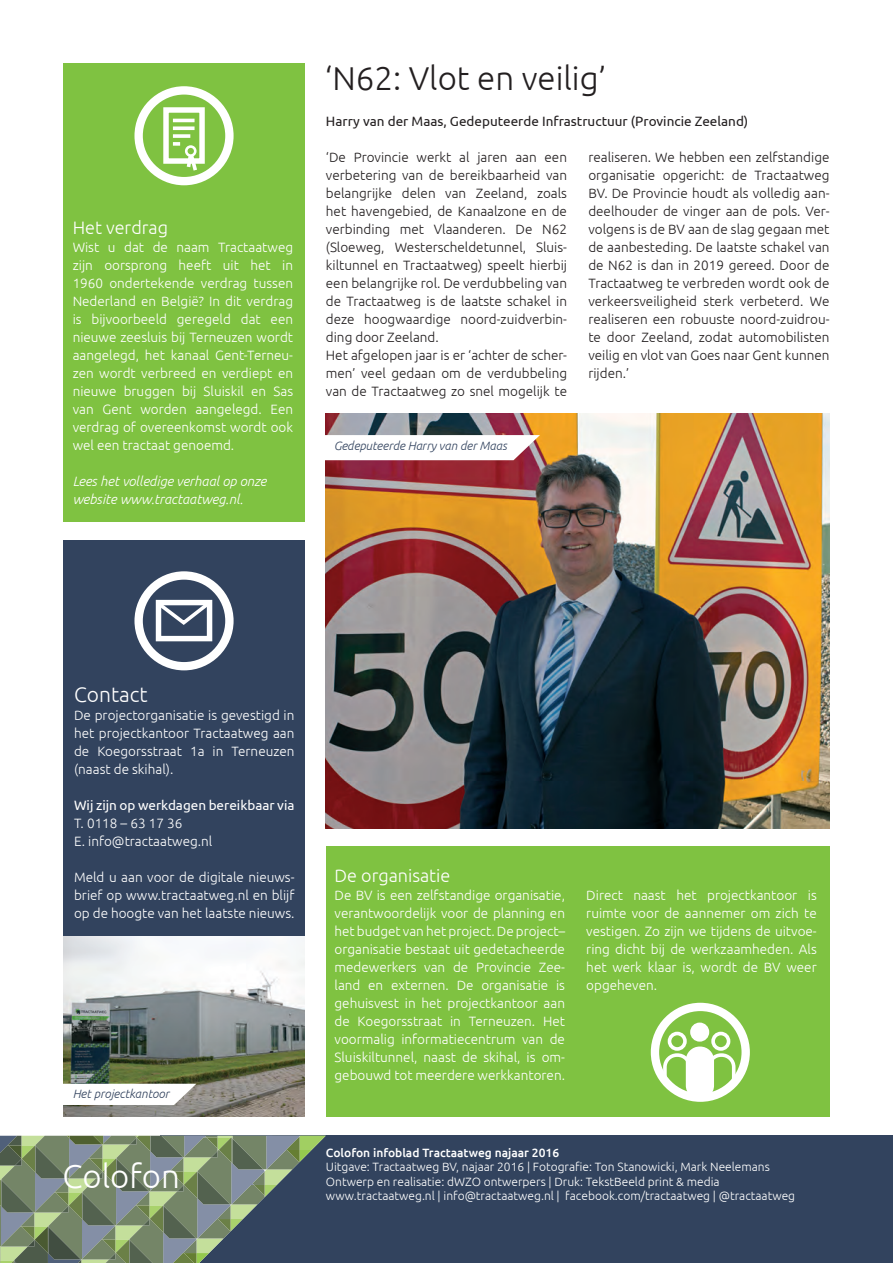
<style>
.page{position:relative;width:893px;height:1263px;background:#fff}
.page>*{position:absolute;margin:0;border:0;box-sizing:border-box;transform-origin:0 0}
.t1{font:300 33px "Ubuntu";color:#231f20}
.t2{font:300 33px "Ubuntu";color:#fff}
.t3{font:300 21px "Ubuntu";color:#fff}
.t4{font:300 18px "Ubuntu";color:#fff}
.t5{font:300 13.5px/18px "Ubuntu";color:#fff;text-align:justify}
.t6{font:300 13.5px/18px "Ubuntu";color:#231f20}
.t7{font:13.5px "Ubuntu";color:#231f20}
.t8{font:italic 300 13.5px/18px "Ubuntu";color:#fff}
.t9{font:13.5px "Ubuntu";color:#fff}
.t10{font:300 12px/14.4px "Ubuntu";color:#fff}
.t11{font:italic 300 12px "Ubuntu";color:#32435e}
.t12{font:500 12px "Ubuntu";color:#fff}
</style>
<div class="page">
<div style="left:160px;top:1135px;width:732px;height:127px;background:#32435e"></div>
<div style="left:63px;top:540px;width:241px;height:414px;background:#32435e"></div>
<div style="left:63px;top:63px;width:241px;height:459px;background:#7fc241"></div>
<img style="left:63px;top:936px;width:241px;height:180px">
<img style="left:326px;top:414px;width:503px;height:414px">
<svg style="left:325px;top:435px;width:214px;height:25px"></svg>
<svg style="left:134px;top:571px;width:99px;height:99px"></svg>
<svg style="left:134px;top:86px;width:99px;height:99px"></svg>
<div style="left:185px;top:145px;width:11px;height:12px;border:3px solid #fff;border-radius:50%"></div>
<div style="left:326px;top:846px;width:503px;height:270px;background:#7fc241"></div>
<svg style="left:650px;top:1002px;width:99px;height:99px"></svg>
<div style="left:685px;top:1046px;width:28px;height:52px;background:#fff;border-radius:14px"></div>
<svg style="left:63px;top:1083px;width:133px;height:21px"></svg>
<svg style="left:0;top:1135px;width:325px;height:128px"></svg>
<h3 class="t4" style="left:73px;top:216px;width:97px">Het verdrag</h3>
<p class="t5" style="left:73px;top:237px;width:222px">Wist u dat de naam Tractaatweg zijn oorsprong heeft uit het in 1960 ondertekende verdrag tussen Nederland en België? In dit verdrag is bijvoorbeeld geregeld dat een nieuwe zeesluis bij Terneuzen wordt aangelegd, het kanaal Gent-Terneu&shy;zen wordt verbreed en verdiept en nieuwe bruggen bij Sluiskil en Sas van Gent worden aangelegd. Een verdrag of overeenkomst wordt ook wel een tractaat genoemd.</p>
<p class="t8" style="left:73px;top:471px;width:195px">Lees het volledige verhaal op onze website www.tractaatweg.nl.</p>
<h1 class="t1" style="left:324px;top:58px;width:283px">‘N62: Vlot en veilig’</h1>
<p class="t7" style="left:326px;top:113px;width:424px">Harry van der Maas, Gedeputeerde Infrastructuur (Provincie Zeeland)</p>
<p class="t6" style="left:326px;top:147px;width:242px">‘De Provincie werkt al jaren aan een verbetering van de bereikbaarheid van belangrijke delen van Zeeland, zoals het havengebied, de Kanaalzone en de verbinding met Vlaanderen. De N62 (Sloeweg, Westerscheldetunnel, Sluis&shy;kiltunnel en Tractaatweg) speelt hierbij een belangrijke rol. De verdubbeling van de Tractaatweg is de laatste schakel in deze hoogwaardige noord-zuidverbin&shy;ding door Zeeland.<br>Het afgelopen jaar is er ‘achter de scher&shy;men’ veel gedaan om de verdubbeling van de Tractaatweg zo snel mogelijk te</p>
<p class="t6" style="left:588px;top:147px;width:242px;text-align:justify">realiseren. We hebben een zelfstandige organisatie opgericht: de Tractaatweg BV. De Provincie houdt als volledig aan&shy;deelhouder de vinger aan de pols. Ver&shy;volgens is de BV aan de slag gegaan met de aanbesteding. De laatste schakel van de N62 is dan in 2019 gereed. Door de Tractaatweg te verbreden wordt ook de verkeersveiligheid sterk verbeterd. We realiseren een robuuste noord-zuidrou&shy;te door Zeeland, zodat automobilisten veilig en vlot van Goes naar Gent kunnen rijden.’</p>
<p class="t11" style="left:333px;top:438px;width:175px">Gedeputeerde Harry van der Maas</p>
<h2 class="t3" style="left:74px;top:681px;width:75px">Contact</h2>
<p class="t5" style="left:74px;top:705px;width:222px">De projectorganisatie is gevestigd in het projectkantoor Tractaatweg aan de Koegorsstraat 1a in Terneuzen (naast de skihal).</p>
<p class="t9" style="left:74px;top:797px;width:222px">Wij zijn op werkdagen bereikbaar via</p>
<p class="t5" style="left:74px;top:813px;width:140px">T. 0118 – 63 17 36<br>E. info@tractaatweg.nl</p>
<p class="t5" style="left:74px;top:867px;width:222px">Meld u aan voor de digitale nieuws&shy;brief op www.tractaatweg.nl en blijf op de hoogte van het laatste nieuws.</p>
<p class="t11" style="left:73px;top:1086px;width:98px">Het projectkantoor</p>
<h1 class="t2" style="left:62px;top:1156px;width:119px">Colofon</h1>
<h3 class="t4" style="left:334px;top:864px;width:117px">De organisatie</h3>
<p class="t5" style="left:334px;top:885px;width:232px">De BV is een zelfstandige organisatie, verantwoordelijk voor de planning en het budget van het project. De project– organisatie bestaat uit gedetacheerde medewerkers van de Provincie Zee&shy;land en externen. De organisatie is gehuisvest in het projectkantoor aan de Koegorsstraat in Terneuzen. Het voormalig informatiecentrum van de Sluiskiltunnel, naast de skihal, is om&shy;gebouwd tot meerdere werkkantoren.</p>
<p class="t5" style="left:586px;top:885px;width:232px">Direct naast het projectkantoor is ruimte voor de aannemer om zich te vestigen. Zo zijn we tijdens de uitvoe&shy;ring dicht bij de werkzaamheden. Als het werk klaar is, wordt de BV weer opgeheven.</p>
<p class="t12" style="left:326px;top:1144px;width:235px">Colofon infoblad Tractaatweg najaar 2016</p>
<p class="t10" style="left:326px;top:1159px;width:470px">Uitgave: Tractaatweg BV, najaar 2016 | Fotografie: Ton Stanowicki, Mark Neelemans<br>Ontwerp en realisatie: dWZO ontwerpers | Druk: TekstBeeld print &amp; media www.tractaatweg.nl | info@tractaatweg.nl | facebook.com/tractaatweg | @tractaatweg</p>
</div>
